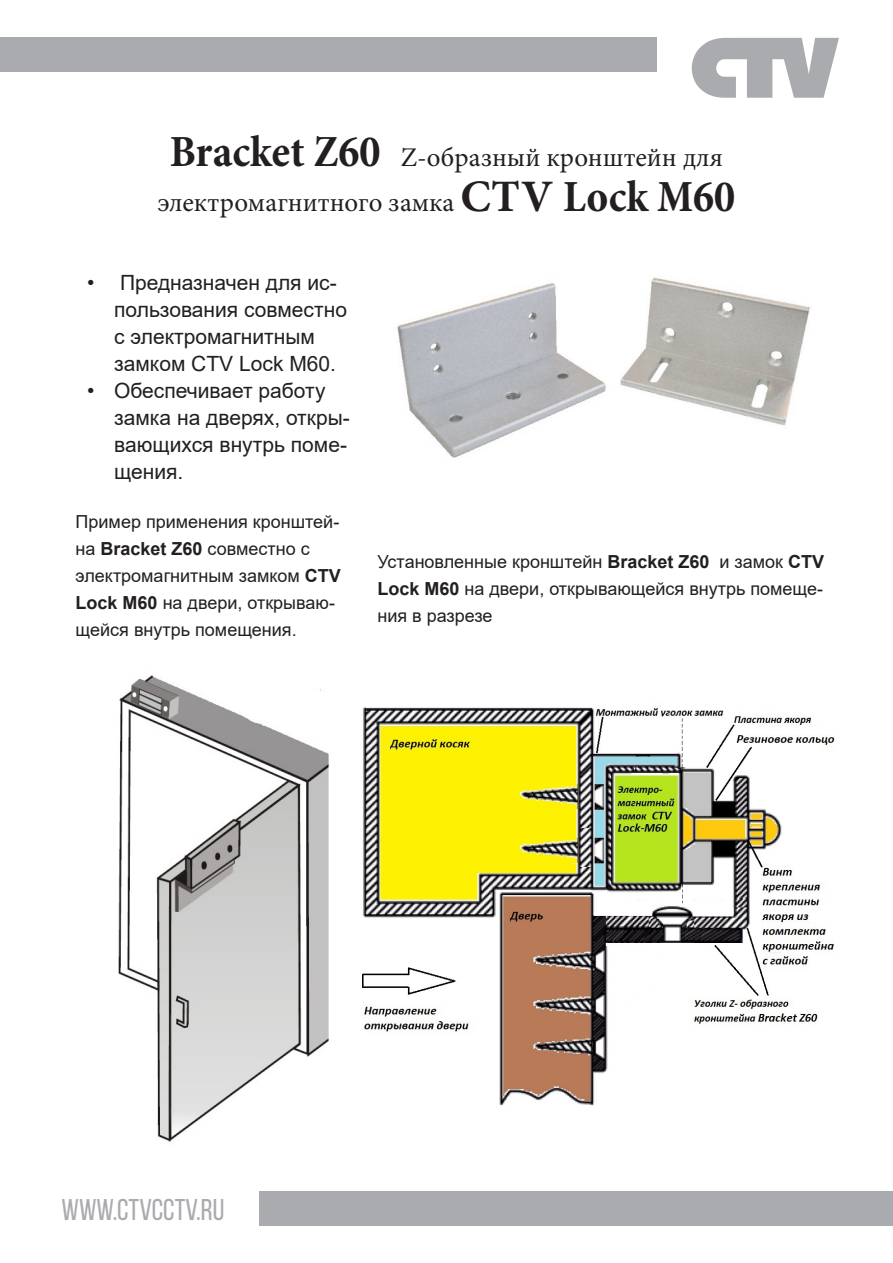
<style>
.page{position:relative;width:893px;height:1263px;background:#fff}
.page>*{position:absolute;margin:0;border:0;box-sizing:border-box;transform-origin:0 0}
.t1{font:30px "Bebas Neue";color:#aaabaf}
.t2{font:27px/45px "Minion Pro";color:#231f20;text-align:center}
.t3{font:21px/27px "Arial";color:#231f20}
.t4{font:18px/27px "Arial";color:#231f20}
.s1{font-weight:700;font-stretch:condensed;font-size:45px}
.s2{font-weight:700;font-size:45px}
.s3{font-weight:700}
</style>
<div class="page">
<img style="left:397px;top:277px;width:413px;height:181px">
<img style="left:119px;top:675px;width:210px;height:467px">
<img style="left:362px;top:706px;width:473px;height:400px">
<svg style="left:692px;top:38px;width:147px;height:60px"></svg>
<div style="left:259px;top:1192px;width:634px;height:34px;background:#aaabaf"></div>
<div style="left:0;top:37px;width:657px;height:34px;background:#aaabaf"></div>
<p class="t2" style="left:158px;top:135px;width:579px"><span class="s1">Bracket Z60</span> Z-образный кронштейн для электромагнитного замка <span class="s2">CTV</span> <span class="s1">Lock M60</span></p>
<p class="t3" style="left:114px;top:269px;width:234px;text-indent:-27px">• Предназначен для ис&shy;пользования совместно с электромагнитным замком CTV Lock M60.</p>
<p class="t3" style="left:114px;top:377px;width:237px;text-indent:-27px">• Обеспечивает работу замка на дверях, откры&shy;вающихся внутрь поме&shy;щения.</p>
<p class="t4" style="left:76px;top:508px;width:267px">Пример применения кронштей&shy;на <span class="s3">Bracket Z60</span> совместно с электромагнитным замком <span class="s3">CTV<br>Lock M60</span> на двери, открываю&shy;щейся внутрь помещения.</p>
<p class="t4" style="left:377px;top:548px;width:448px;text-align:justify">Установленные кронштейн <span class="s3">Bracket Z60</span> и замок <span class="s3">CTV Lock M60</span> на двери, открывающейся внутрь помеще&shy;ния в разрезе</p>
<p class="t1" style="left:62px;top:1193px;width:164px">WWW.CTVCCTV.RU</p>
</div>
